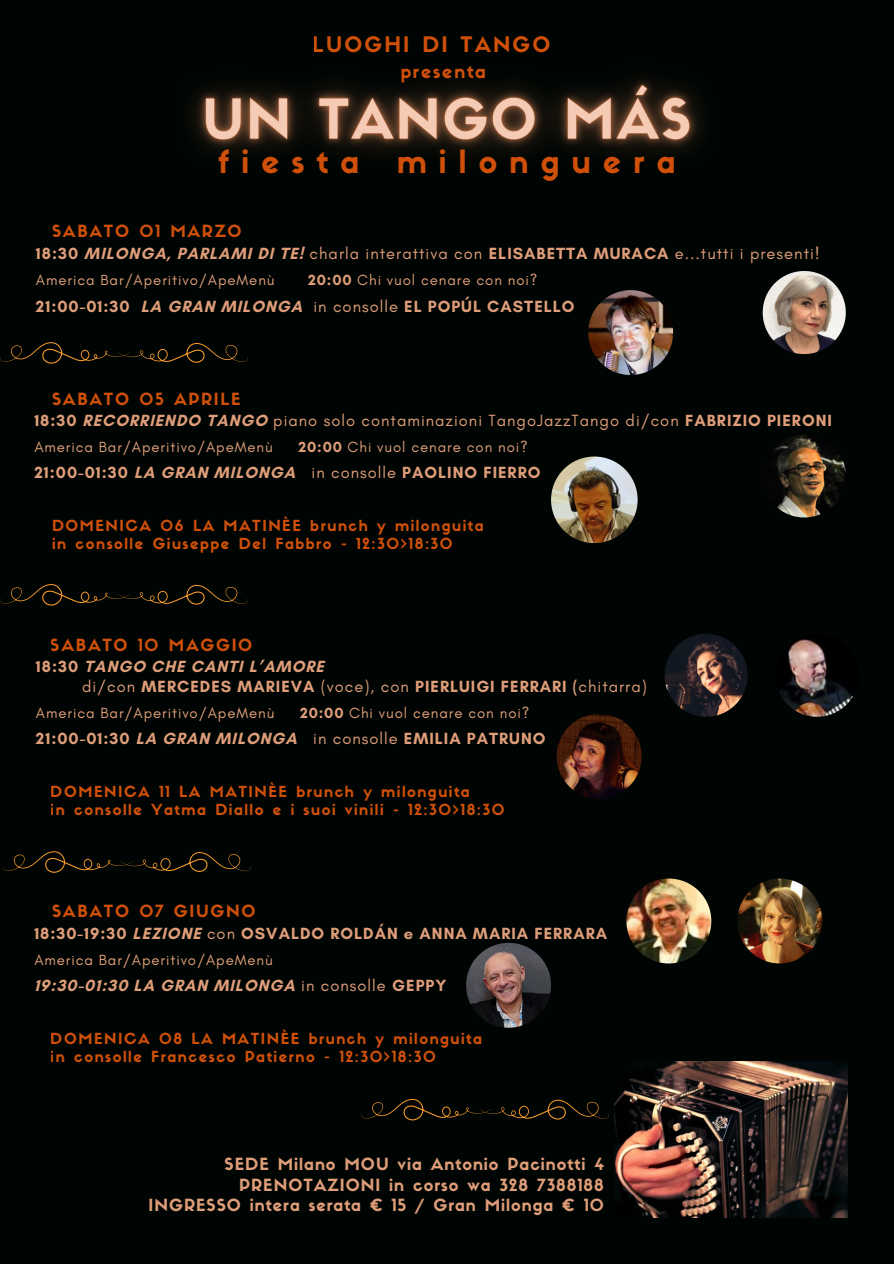
<style>
.page{position:relative;width:894px;height:1264px;background:#fff}
.page>*{position:absolute;margin:0;border:0;box-sizing:border-box;transform-origin:0 0}
.t1{font:31.5px "Sifonn Basic";letter-spacing:.39em;color:#f65e0b}
.t2{font:21px "Sifonn Basic";letter-spacing:.1em;color:#f65e0b}
.t3{font:18px "Sifonn Basic";letter-spacing:.1em;color:#f65e0b}
.t4{font:700 16.5px/20px "Glacial Indifference";letter-spacing:.06em;color:#df9d79}
.t5{font:16.5px/20.2px "Sifonn Basic";letter-spacing:.06em;color:#df9d79;text-align:right}
.t6{font:16.5px "Glacial Indifference";letter-spacing:.06em;color:#df9d79}
.t7{font:16.5px "Sifonn Basic";letter-spacing:.1em;color:#f65e0b}
.t8{font:15px/18px "Sifonn Basic";letter-spacing:.1em;color:#f65e0b}
.t9{font:15px "Glacial Indifference";letter-spacing:.06em;color:#df9d79}
.s1{font-weight:400}
.s2{font-weight:700}
</style>
<div class="page">
<div style="left:0;top:0;width:893px;height:1263px;background:#000503"></div>
<img style="left:614px;top:1061px;width:233px;height:156px">
<img style="left:762px;top:271px;width:83px;height:83px;border-radius:50%">
<img style="left:588px;top:290px;width:85px;height:85px;border-radius:50%">
<img style="left:551px;top:456px;width:86px;height:87px;border-radius:50%">
<img style="left:762px;top:434px;width:83px;height:83px;border-radius:50%">
<img style="left:556px;top:713px;width:85px;height:85px;border-radius:50%">
<img style="left:775px;top:633px;width:83px;height:83px;border-radius:50%">
<img style="left:664px;top:633px;width:83px;height:83px;border-radius:50%">
<svg style="left:0;top:584px;width:248px;height:21px"></svg>
<svg style="left:0;top:342px;width:248px;height:21px"></svg>
<svg style="left:3px;top:851px;width:247px;height:21px"></svg>
<img style="left:466px;top:942px;width:85px;height:85px;border-radius:50%">
<svg style="left:361px;top:1098px;width:247px;height:22px"></svg>
<img style="left:626px;top:878px;width:85px;height:85px;border-radius:50%">
<img style="left:737px;top:878px;width:85px;height:85px;border-radius:50%">
<img style="left:191px;top:79px;width:511px;height:74px">
<p class="t2" style="left:312px;top:37px;width:239px">LUOGHI DI TANGO</p>
<p class="t3" style="left:400px;top:64px;width:87px">presenta</p>
<h1 class="t1" style="left:218px;top:150px;width:459px">fiesta milonguera</h1>
<p class="t7" style="left:52px;top:224px;width:191px">SABATO 01 MARZO</p>
<p class="t4" style="left:36px;top:243px;width:785px">18:30 MILONGA, PARLAMI DI TE! <span class="s1">charla interattiva con</span> ELISABETTA MURACA <span class="s1">e...tutti i presenti!</span></p>
<p class="t9" style="left:36px;top:270px;width:240px">America Bar/Aperitivo/ApeMenù</p>
<p class="t9" style="left:308px;top:270px;width:231px"><span class="s2">20:00</span> Chi vuol cenare con noi?</p>
<h4 class="t4" style="left:36px;top:296px;width:267px">21:00-01:30 LA GRAN MILONGA</h4>
<h6 class="t4" style="left:313px;top:296px;width:263px"><span class="s1">in consolle</span> EL POPÚL CASTELLO</h6>
<p class="t7" style="left:52px;top:393px;width:190px">SABATO 05 APRILE</p>
<h2 class="t6" style="left:34px;top:411px;width:798px"><span class="s2">18:30 RECORRIENDO TANGO</span> piano solo contaminazioni TangoJazzTango di/con <span class="s2">FABRIZIO PIERONI</span></h2>
<h4 class="t9" style="left:34px;top:437px;width:240px">America Bar/Aperitivo/ApeMenù</h4>
<h4 class="t9" style="left:298px;top:437px;width:231px"><span class="s2">20:00</span> Chi vuol cenare con noi?</h4>
<h6 class="t4" style="left:34px;top:462px;width:507px">21:00-01:30 LA GRAN MILONGA <span class="s1">in consolle</span> PAOLINO FIERRO</h6>
<p class="t8" style="left:52px;top:518px;width:433px">DOMENICA 06 LA MATINÈE brunch y milonguita in consolle Giuseppe Del Fabbro - 12:30&gt;18:30</p>
<p class="t7" style="left:51px;top:639px;width:203px">SABATO 10 MAGGIO</p>
<p class="t4" style="left:82px;top:656px;width:566px;text-indent:-46px">18:30 TANGO CHE CANTI L’AMORE<br><span class="s1">di/con</span> MERCEDES MARIEVA <span class="s1">(voce), con</span> PIERLUIGI FERRARI (<span class="s1">chitarra)</span></p>
<p class="t9" style="left:36px;top:703px;width:240px">America Bar/Aperitivo/ApeMenù</p>
<p class="t9" style="left:300px;top:703px;width:231px"><span class="s2">20:00</span> Chi vuol cenare con noi?</p>
<p class="t4" style="left:36px;top:728px;width:511px">21:00-01:30 LA GRAN MILONGA <span class="s1">in consolle</span> EMILIA PATRUNO</p>
<p class="t8" style="left:51px;top:784px;width:455px">DOMENICA 11 LA MATINÈE brunch y milonguita<br>in consolle Yatma Diallo e i suoi vinili - 12:30&gt;18:30</p>
<p class="t7" style="left:52px;top:904px;width:205px">SABATO 07 GIUGNO</p>
<p class="t4" style="left:34px;top:923px;width:574px">18:30-19:30 LEZIONE <span class="s1">con</span> OSVALDO ROLDÁN e ANNA MARIA FERRARA</p>
<h6 class="t9" style="left:34px;top:950px;width:240px">America Bar/Aperitivo/ApeMenù</h6>
<p class="t4" style="left:34px;top:975px;width:413px">19:30-01:30 LA GRAN MILONGA <span class="s1">in consolle</span> GEPPY</p>
<p class="t8" style="left:51px;top:1031px;width:433px">DOMENICA 08 LA MATINÈE brunch y milonguita in consolle Francesco Patierno - 12:30&gt;18:30</p>
<p class="t5" style="left:148px;top:1156px;width:456px">SEDE Milano MOU via Antonio Pacinotti 4<br>PRENOTAZIONI in corso wa 328 7388188<br>INGRESSO intera serata € 15 / Gran Milonga € 10</p>
</div>
